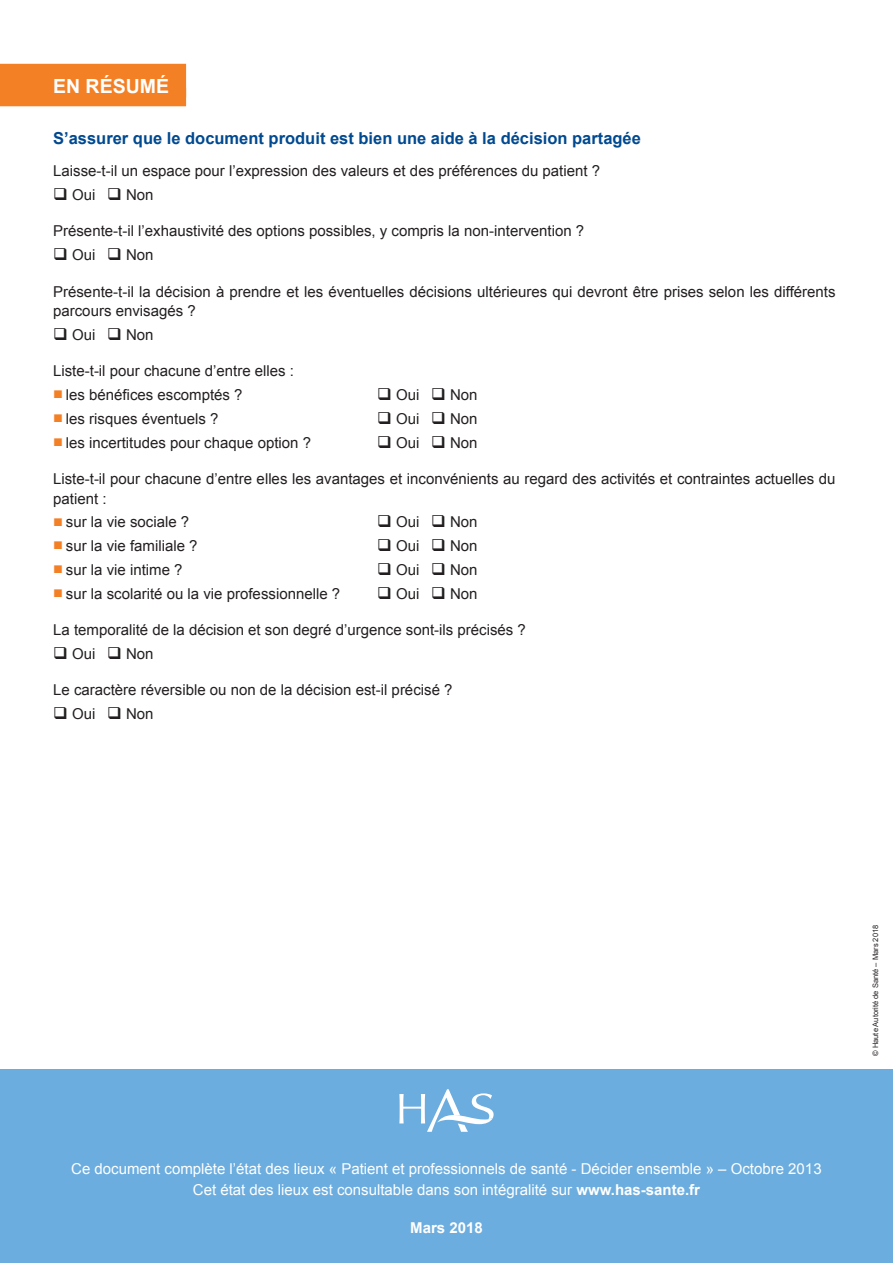
<style>
.page{position:relative;width:893px;height:1263px;background:#fff}
.page>*{position:absolute;margin:0;border:0;box-sizing:border-box;transform-origin:0 0}
.Rubrique{font:700 19.5px "Arial";color:#fff}
.titre{font:700 16.5px "Arial";color:#014990}
.texte_courant{font:15px/19.5px "Arial";color:#231f20}
.titre-2{font:15px "Arial";color:#fff}
.titre-3{font:700 15px "Arial";color:#fff}
.titre-4{font:7.5px "Arial";color:#231f20}
.s1{font-size:16.5px;color:#f48026}
.s2{font-weight:700}
</style>
<div class="page">
<div style="left:0;top:1069px;width:893px;height:194px;background:#6caddf"></div>
<svg style="left:399px;top:1089px;width:95px;height:43px"></svg>
<div style="left:0;top:64px;width:186px;height:33px;background:#f48026"></div>
<div style="left:0;top:88px;width:186px;height:18px;background:#f48026"></div>
<p class="Rubrique" style="left:53px;top:73px;width:117px">EN RÉSUMÉ</p>
<p class="titre" style="left:53px;top:127px;width:589px">S’assurer que le document produit est bien une aide à la décision partagée</p>
<p class="texte_courant" style="left:53px;top:161px;width:548px">Laisse-t-il un espace pour l’expression des valeurs et des préférences du patient ?</p>
<p class="texte_courant" style="left:53px;top:185px;width:102px">❑ Oui ❑ Non</p>
<p class="texte_courant" style="left:53px;top:221px;width:533px">Présente-t-il l’exhaustivité des options possibles, y compris la non-intervention ?</p>
<p class="texte_courant" style="left:53px;top:245px;width:102px">❑ Oui ❑ Non</p>
<p class="texte_courant" style="left:53px;top:282px;width:784px">Présente-t-il la décision à prendre et les éventuelles décisions ultérieures qui devront être prises selon les différents parcours envisagés ?</p>
<p class="texte_courant" style="left:53px;top:325px;width:102px">❑ Oui ❑ Non</p>
<p class="texte_courant" style="left:53px;top:362px;width:242px">Liste-t-il pour chacune d’entre elles :</p>
<p class="texte_courant" style="left:53px;top:385px;width:191px"><span class="s1">■</span> les bénéfices escomptés ?</p>
<p class="texte_courant" style="left:377px;top:385px;width:102px">❑ Oui ❑ Non</p>
<p class="texte_courant" style="left:53px;top:409px;width:167px"><span class="s1">■</span> les risques éventuels ?</p>
<p class="texte_courant" style="left:377px;top:409px;width:102px">❑ Oui ❑ Non</p>
<p class="texte_courant" style="left:53px;top:433px;width:259px"><span class="s1">■</span> les incertitudes pour chaque option ?</p>
<p class="texte_courant" style="left:377px;top:433px;width:102px">❑ Oui ❑ Non</p>
<p class="texte_courant" style="left:53px;top:469px;width:784px">Liste-t-il pour chacune d’entre elles les avantages et inconvénients au regard des activités et contraintes actuelles du patient :</p>
<p class="texte_courant" style="left:53px;top:513px;width:138px"><span class="s1">■</span> sur la vie sociale ?</p>
<p class="texte_courant" style="left:377px;top:513px;width:102px">❑ Oui ❑ Non</p>
<p class="texte_courant" style="left:53px;top:536px;width:146px"><span class="s1">■</span> sur la vie familiale ?</p>
<p class="texte_courant" style="left:377px;top:536px;width:102px">❑ Oui ❑ Non</p>
<p class="texte_courant" style="left:53px;top:560px;width:131px"><span class="s1">■</span> sur la vie intime ?</p>
<p class="texte_courant" style="left:377px;top:560px;width:102px">❑ Oui ❑ Non</p>
<p class="texte_courant" style="left:53px;top:584px;width:289px"><span class="s1">■</span> sur la scolarité ou la vie professionnelle ?</p>
<p class="texte_courant" style="left:377px;top:584px;width:102px">❑ Oui ❑ Non</p>
<p class="texte_courant" style="left:53px;top:620px;width:474px">La temporalité de la décision et son degré d’urgence sont-ils précisés ?</p>
<p class="texte_courant" style="left:53px;top:644px;width:102px">❑ Oui ❑ Non</p>
<p class="texte_courant" style="left:53px;top:681px;width:401px">Le caractère réversible ou non de la décision est-il précisé ?</p>
<p class="texte_courant" style="left:53px;top:704px;width:102px">❑ Oui ❑ Non</p>
<p class="titre-2" style="left:71px;top:1159px;width:752px">Ce document complète l’état des lieux « Patient et professionnels de santé - Décider ensemble » – Octobre 2013</p>
<p class="titre-2" style="left:193px;top:1180px;width:509px">Cet état des lieux est consultable dans son intégralité sur <span class="s2">www.has-sante.fr</span></p>
<p class="titre-3" style="left:410px;top:1218px;width:74px">Mars 2018</p>
<p class="titre-4" style="left:871px;top:1056px;width:133px;rotate:-90deg">© Haute Autorité de Santé – Mars 2018</p>
</div>
